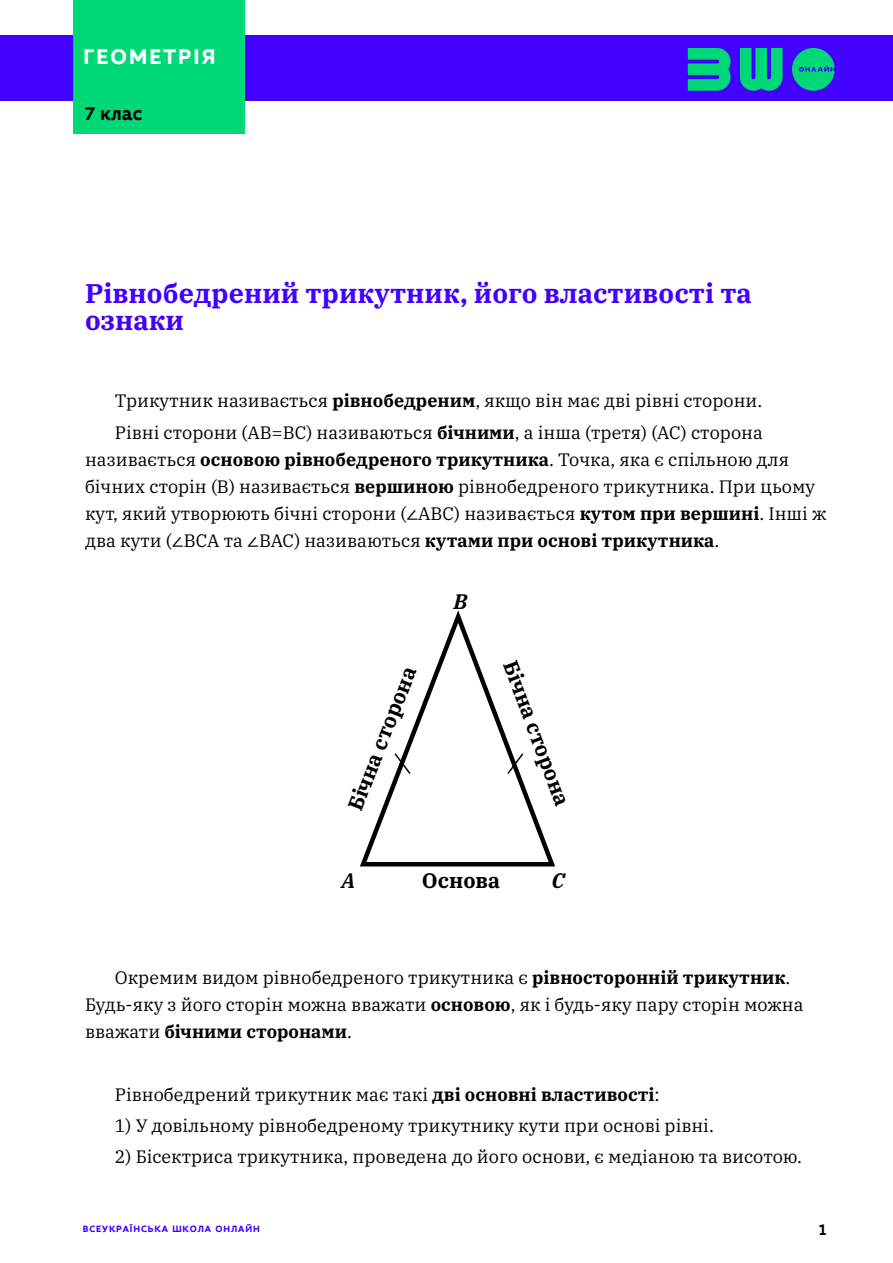
<style>
.page{position:relative;width:893px;height:1263px;background:#fff}
.page>*{position:absolute;margin:0;border:0;box-sizing:border-box;transform-origin:0 0}
.t1{font:700 27px/27px "IBM Plex Serif";color:#4100ff}
.t2{font:700 21px "IBM Plex Serif";color:#000}
.t3{font:700 21px "Innerspace";letter-spacing:.1em;color:#fff}
.t4{font:italic 700 21px "IBM Plex Serif";color:#000}
.t5{font:18px/27px "IBM Plex Serif";color:#000}
.t6{font:700 18px "Innerspace";color:#000}
.t7{font:700 15px "Innerspace";color:#000}
.t8{font:700 9px "Innerspace";letter-spacing:.1em;color:#4100ff}
.s1{font-weight:700}
.s2{font-family:"Cambria"}
</style>
<div class="page">
<div style="left:0;top:36px;width:893px;height:65px;background:#4100ff"></div>
<div style="left:74px;top:0;width:171px;height:134px;background:#00d877"></div>
<div style="left:792px;top:48px;width:43px;height:43px;background:#00d877;border-radius:50%"></div>
<svg style="left:740px;top:48px;width:43px;height:43px"></svg>
<svg style="left:688px;top:48px;width:43px;height:43px;background:#0cad91"></svg>
<svg style="left:799px;top:66px;width:36px;height:6px"></svg>
<svg style="left:360px;top:610px;width:195px;height:257px"></svg>
<p class="t3" style="left:84px;top:45px;width:134px">ГЕОМЕТРІЯ</p>
<p class="t6" style="left:85px;top:104px;width:59px">7 клас</p>
<h1 class="t1" style="left:85px;top:278px;width:668px">Рівнобедрений трикутник, його властивості та ознаки</h1>
<p class="t5" style="left:115px;top:384px;width:650px;line-height:31.2px">Трикутник називається <span class="s1">рівнобедреним</span>, якщо він має дві рівні сторони.<br>Рівні сторони (АВ=ВС) називаються <span class="s1">бічними</span>, а інша (третя) (АС) сторона</p>
<p class="t5" style="left:85px;top:444px;width:743px">називається <span class="s1">основою рівнобедреного трикутника</span>. Точка, яка є спільною для бічних сторін (В) називається <span class="s1">вершиною</span> рівнобедреного трикутника. При цьому кут, який утворюють бічні сторони (<span class="s2">∠</span>АВС) називається <span class="s1">кутом при вершині</span>. Інші ж два кути (<span class="s2">∠</span>ВСА та <span class="s2">∠</span>ВАС) називаються <span class="s1">кутами при основі трикутника</span>.</p>
<p class="t4" style="left:454px;top:585px;width:15px">В</p>
<p class="t2" style="left:338px;top:803px;width:154px;rotate:-68deg">Бічна сторона</p>
<p class="t2" style="left:525px;top:656px;width:154px;rotate:69deg">Бічна сторона</p>
<p class="t4" style="left:342px;top:864px;width:15px">А</p>
<p class="t2" style="left:422px;top:864px;width:80px">Основа</p>
<p class="t4" style="left:552px;top:864px;width:14px">С</p>
<p class="t5" style="left:85px;top:963px;width:720px;text-indent:30px">Окремим видом рівнобедреного трикутника є <span class="s1">рівносторонній трикутник</span>.<br>Будь-яку з його сторін можна вважати <span class="s1">основою</span>, як і будь-яку пару сторін можна вважати <span class="s1">бічними сторонами</span>.</p>
<p class="t5" style="left:115px;top:1079px;width:546px">Рівнобедрений трикутник має такі <span class="s1">дві основні властивості</span>:</p>
<p class="t5" style="left:115px;top:1111px;width:601px">1) У довільному рівнобедреному трикутнику кути при основі рівні.</p>
<p class="t5" style="left:115px;top:1142px;width:689px">2) Бісектриса трикутника, проведена до його основи, є медіаною та висотою.</p>
<p class="t8" style="left:83px;top:1224px;width:178px">ВСЕУКРАЇНСЬКА ШКОЛА ОНЛАЙН</p>
<p class="t7" style="left:819px;top:1221px;width:8px">1</p>
</div>
